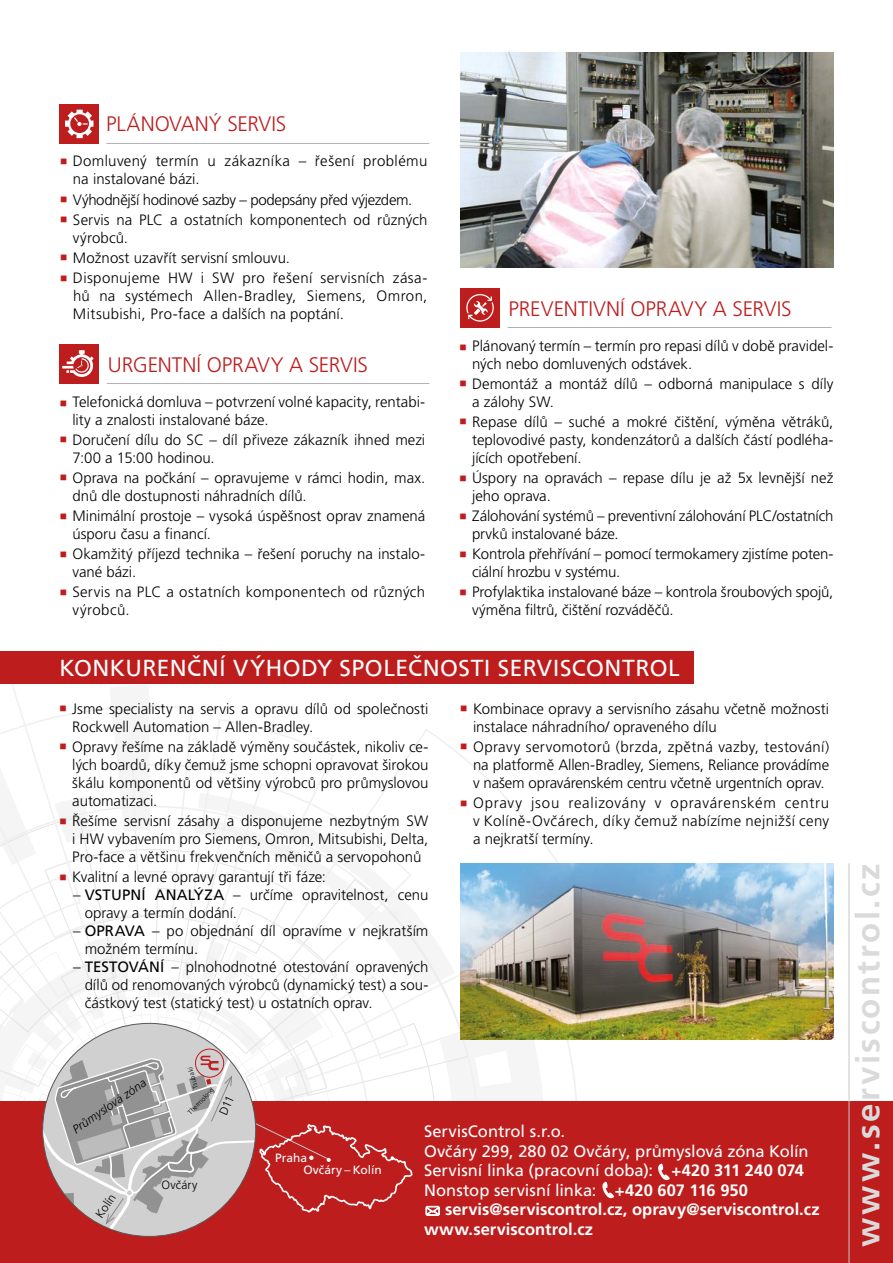
<style>
.page{position:relative;width:893px;height:1263px;background:#fff}
.page>*{position:absolute;margin:0;border:0;box-sizing:border-box;transform-origin:0 0}
.t1{font:700 33px "Frutiger CE";letter-spacing:.075em;color:#dadada}
.t2{font:24.15px "F015 TEE";letter-spacing:.02em;color:#fff}
.t3{font:300 21px "Frutiger CE";letter-spacing:-.005em;color:#bd1d1d}
.t4{font:16.5px/19.5px "Frutiger CE";color:#fff}
.t5{font:700 16.5px/19.5px "Frutiger CE";color:#fff}
.t6{font:300 15px/18px "Frutiger CE";color:#000}
.t7{font:300 15px/18px "Frutiger CE";letter-spacing:.02em;color:#000}
.t8{font:300 15px/18px "Frutiger CE";letter-spacing:.025em;color:#000}
.t9{font:300 15px "Frutiger CE";letter-spacing:-.025em;color:#000}
.t10{font:12px/12.6px "Frutiger CE";color:#fff}
.t11{font:italic 300 12px "Frutiger CE";color:#000}
.t12{font:300 12px "Frutiger CE";letter-spacing:.02em;color:#000}
.t13{font:300 6.75px "Frutiger CE";color:#000}
.s1{color:#bd1d1d}
.s2{font-weight:400}
.s3{font-weight:700}
</style>
<div class="page">
<div style="left:0;top:1101px;width:893px;height:162px;background:#bd1d1d"></div>
<hr style="left:849px;top:863px;width:1px;height:400px;background:#c6c6c6">
<svg style="left:658px;top:1163px;width:12px;height:17px"></svg>
<svg style="left:602px;top:1181px;width:12px;height:17px"></svg>
<img style="left:567px;top:864px;width:266px;height:176px">
<div style="left:0;top:651px;width:693px;height:32px;background:#bd1d1d"></div>
<img style="left:460px;top:52px;width:373px;height:216px">
<hr style="left:508px;top:327px;width:324px;height:1px;background:#b3b2b2">
<div style="left:460px;top:288px;width:40px;height:40px;background:#bd1d1d"></div>
<svg style="left:466px;top:294px;width:28px;height:28px"></svg>
<hr style="left:107px;top:383px;width:322px;height:1px;background:#b3b2b2">
<div style="left:60px;top:344px;width:39px;height:40px;background:#bd1d1d"></div>
<svg style="left:62px;top:350px;width:32px;height:27px"></svg>
<hr style="left:106px;top:143px;width:323px;height:1px;background:#b3b2b2">
<div style="left:60px;top:104px;width:39px;height:40px;background:#bd1d1d"></div>
<svg style="left:65px;top:110px;width:28px;height:28px"></svg>
<svg style="left:0;top:683px;width:567px;height:554px"></svg>
<h3 class="t3" style="left:106px;top:112px;width:182px">PLÁNOVANÝ SERVIS</h3>
<p class="t7" style="left:73px;top:152px;width:356px;text-indent:-13px"><span class="s1">■</span> Domluvený termín u zákazníka – řešení problému na instalované bázi.</p>
<p class="t9" style="left:60px;top:191px;width:354px"><span class="s1">■</span> Výhodnější hodinové sazby – podepsány před výjezdem.</p>
<p class="t6" style="left:73px;top:210px;width:356px;text-indent:-13px"><span class="s1">■</span> Servis na PLC a ostatních komponentech od různých výrobců.</p>
<p class="t6" style="left:60px;top:249px;width:231px"><span class="s1">■</span> Možnost uzavřít servisní smlouvu.</p>
<p class="t6" style="left:73px;top:269px;width:356px;text-align:justify;text-indent:-13px"><span class="s1">■</span> Disponujeme HW i SW pro řešení servisních zása&shy;hů na systémech Allen-Bradley, Siemens, Omron, Mitsubishi, Pro-face a dalších na poptání.</p>
<h3 class="t3" style="left:108px;top:352px;width:262px">URGENTNÍ OPRAVY A SERVIS</h3>
<p class="t6" style="left:72px;top:392px;width:354px;text-indent:-13px"><span class="s1">■</span> Telefonická domluva – potvrzení volné kapacity, rentabi&shy;lity a znalosti instalované báze.</p>
<p class="t6" style="left:72px;top:430px;width:354px;text-indent:-13px"><span class="s1">■</span> Doručení dílu do SC – díl přiveze zákazník ihned mezi<br>7:00 a 15:00 hodinou.</p>
<p class="t6" style="left:72px;top:469px;width:354px;text-indent:-13px"><span class="s1">■</span> Oprava na počkání – opravujeme v rámci hodin, max. dnů dle dostupnosti náhradních dílů.</p>
<p class="t6" style="left:72px;top:507px;width:354px;text-indent:-13px"><span class="s1">■</span> Minimální prostoje – vysoká úspěšnost oprav znamená úsporu času a financí.</p>
<p class="t6" style="left:72px;top:545px;width:354px;text-indent:-13px"><span class="s1">■</span> Okamžitý příjezd technika – řešení poruchy na instalo&shy;vané bázi.</p>
<p class="t8" style="left:72px;top:583px;width:354px;text-indent:-13px"><span class="s1">■</span> Servis na PLC a ostatních komponentech od různých výrobců.</p>
<h3 class="t3" style="left:508px;top:296px;width:285px">PREVENTIVNÍ OPRAVY A SERVIS</h3>
<p class="t6" style="left:472px;top:336px;width:363px;text-indent:-13px"><span class="s1">■</span> Plánovaný termín – termín pro repasi dílů v době pravidel&shy;ných nebo domluvených odstávek.</p>
<p class="t6" style="left:472px;top:374px;width:363px;text-indent:-13px"><span class="s1">■</span> Demontáž a montáž dílů – odborná manipulace s díly a zálohy SW.</p>
<p class="t6" style="left:472px;top:413px;width:363px;text-align:justify;text-indent:-13px"><span class="s1">■</span> Repase dílů – suché a mokré čištění, výměna větráků, teplovodivé pasty, kondenzátorů a dalších částí podléha&shy;jících opotřebení.</p>
<p class="t6" style="left:472px;top:469px;width:363px;text-indent:-13px"><span class="s1">■</span> Úspory na opravách – repase dílu je až 5x levnější než jeho oprava.</p>
<p class="t6" style="left:472px;top:507px;width:363px;text-indent:-13px"><span class="s1">■</span> Zálohování systémů – preventivní zálohování PLC/ostatních prvků instalované báze.</p>
<p class="t6" style="left:472px;top:545px;width:363px;text-indent:-13px"><span class="s1">■</span> Kontrola přehřívání – pomocí termokamery zjistíme poten&shy;ciální hrozbu v systému.</p>
<p class="t6" style="left:472px;top:583px;width:363px;text-indent:-13px"><span class="s1">■</span> Profylaktika instalované báze – kontrola šroubových spojů, výměna filtrů, čištění rozváděčů.</p>
<h2 class="t2" style="left:60px;top:654px;width:622px">KONKURENČNÍ VÝHODY SPOLEČNOSTI SERVISCONTROL</h2>
<p class="t6" style="left:72px;top:699px;width:358px;text-indent:-13px"><span class="s1">■</span> Jsme specialisty na servis a opravu dílů od společnosti<br>Rockwell Automation – Allen-Bradley.</p>
<p class="t6" style="left:72px;top:738px;width:358px;text-align:justify;text-indent:-13px"><span class="s1">■</span> Opravy řešíme na základě výměny součástek, nikoliv ce&shy;lých boardů, díky čemuž jsme schopni opravovat širokou škálu komponentů od většiny výrobců pro průmyslovou automatizaci.</p>
<p class="t6" style="left:72px;top:812px;width:358px;text-align:justify;text-indent:-13px"><span class="s1">■</span> Řešíme servisní zásahy a disponujeme nezbytným SW i HW vybavením pro Siemens, Omron, Mitsubishi, Delta, Pro-face a většinu frekvenčních měničů a servopohonů</p>
<p class="t6" style="left:60px;top:868px;width:268px"><span class="s1">■</span> Kvalitní a levné opravy garantují tři fáze:</p>
<p class="t6" style="left:85px;top:886px;width:345px;text-indent:-12px">– <span class="s2">VSTUPNÍ ANALÝZA</span> – určíme opravitelnost, cenu opravy a termín dodání.</p>
<p class="t6" style="left:85px;top:922px;width:345px;text-indent:-12px">– <span class="s2">OPRAVA</span> – po objednání díl opravíme v nejkratším možném termínu.</p>
<p class="t6" style="left:85px;top:958px;width:345px;text-align:justify;text-indent:-12px">– <span class="s2">TESTOVÁNÍ</span> – plnohodnotné otestování opravených dílů od renomovaných výrobců (dynamický test) a sou&shy;částkový test (statický test) u ostatních oprav.</p>
<p class="t6" style="left:473px;top:699px;width:358px;text-indent:-13px"><span class="s1">■</span> Kombinace opravy a servisního zásahu včetně možnosti instalace náhradního/ opraveného dílu</p>
<p class="t6" style="left:473px;top:738px;width:358px;text-align:justify;text-indent:-13px"><span class="s1">■</span> Opravy servomotorů (brzda, zpětná vazby, testování) na platformě Allen-Bradley, Siemens, Reliance provádíme v našem opravárenském centru včetně urgentních oprav.</p>
<p class="t6" style="left:473px;top:794px;width:358px;text-align:justify;text-indent:-13px"><span class="s1">■</span> Opravy jsou realizovány v opravárenském centru v Kolíně-Ovčárech, díky čemuž nabízíme nejnižší ceny a nejkratší termíny.</p>
<p class="t11" style="left:70px;top:1124px;width:88px;rotate:-34deg">Průmyslová zóna</p>
<p class="t13" style="left:192px;top:1089px;width:23px;rotate:-106deg">Tsubaki</p>
<p class="t13" style="left:186px;top:1110px;width:36px;rotate:-46deg">Thermoking</p>
<p class="t12" style="left:93px;top:1212px;width:28px;rotate:-56deg">Kolín</p>
<p class="t12" style="left:162px;top:1178px;width:37px">Ovčáry</p>
<p class="t10" style="left:303px;top:1151px;width:80px;text-indent:-28px">Praha<br>Ovčáry – Kolín</p>
<p class="t4" style="left:424px;top:1121px;width:386px">ServisControl s.r.o.<br>Ovčáry 299, 280 02 Ovčáry, průmyslová zóna Kolín Servisní linka (pracovní doba): <span class="s3">+420 311 240 074<br></span>Nonstop servisní linka: <span class="s3">+420 607 116 950</span></p>
<p class="t5" style="left:424px;top:1200px;width:397px;text-indent:21px">servis@serviscontrol.cz, opravy@serviscontrol.cz www.serviscontrol.cz</p>
<h1 class="t1" style="left:849px;top:1247px;width:386px;rotate:-90deg">www.serviscontrol.cz</h1>
</div>
